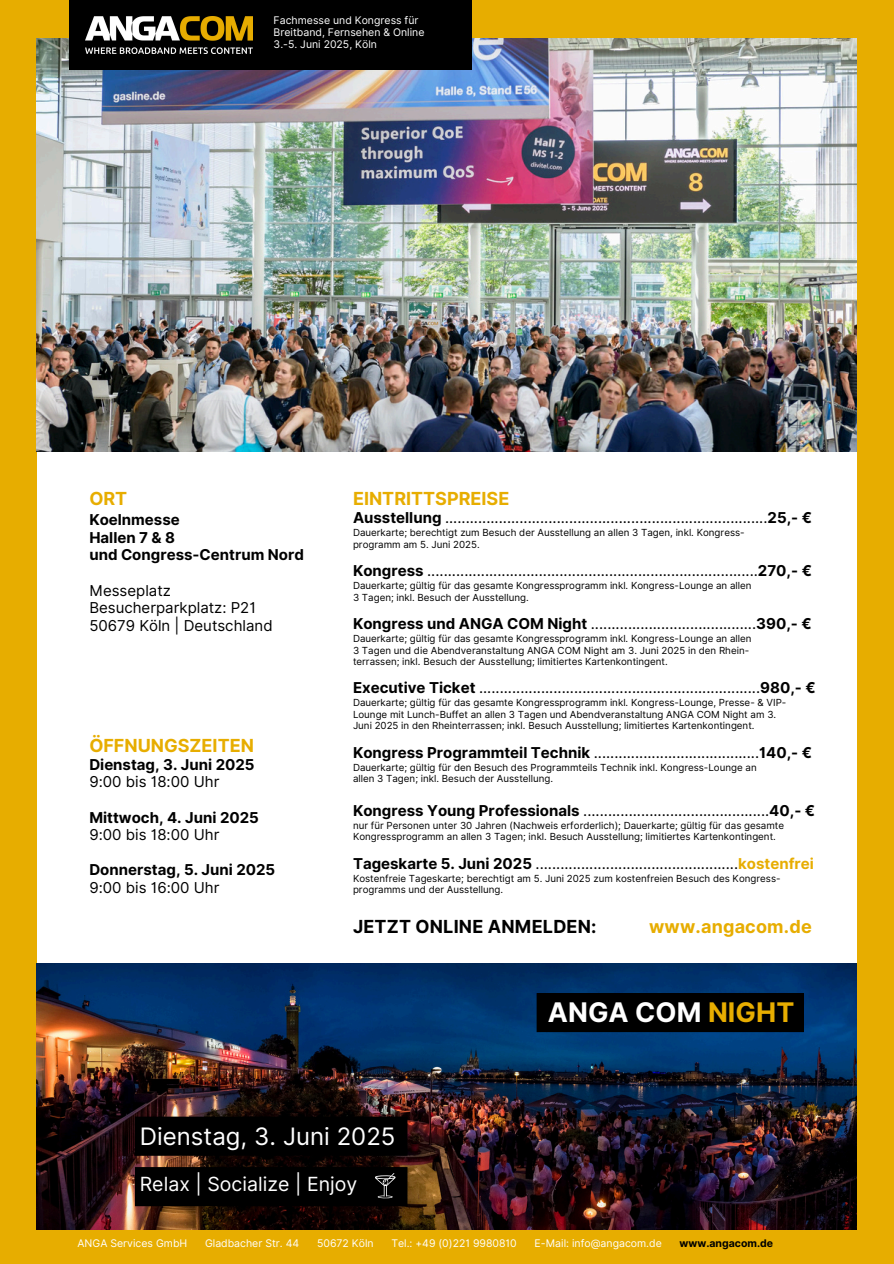
<style>
.page{position:relative;width:894px;height:1264px;background:#fff}
.page>*{position:absolute;margin:0;border:0;box-sizing:border-box;transform-origin:0 0}
.t1{font:700 27px "Inter";color:#fff}
.t2{font:24px "Inter";color:#fff}
.t3{font:19.5px "Inter";color:#fff}
.t4{font:700 18px "Inter";color:#e7ad00}
.t5{font:700 18px "Inter";letter-spacing:.01em;color:#000}
.t6{font:15px/17.5px "Inter";color:#000}
.t7{font:700 15px/17.5px "Inter";color:#000}
.t8{font:10.5px "Inter";color:#fff}
.t9{font:700 10.5px "Inter";color:#000}
.t10{font:9.75px/11.4px "Inter";color:#000}
.s1{font-weight:400}
.s2{font-weight:700}
.s3{font-weight:700;color:#e7ad00}
.s4{color:#e7ad00}
</style>
<div class="page">
<div style="left:0;top:0;width:893px;height:1263px;background:#e7ad00"></div>
<div style="left:37px;top:38px;width:819px;height:1191px;background:#fff"></div>
<img style="left:37px;top:963px;width:819px;height:266px">
<div style="left:536px;top:992px;width:268px;height:40px;background:#000"></div>
<div style="left:134px;top:1116px;width:273px;height:39px;background:#000"></div>
<div style="left:134px;top:1167px;width:273px;height:39px;background:#000"></div>
<img style="left:37px;top:38px;width:819px;height:413px">
<div style="left:69px;top:0;width:402px;height:69px;background:#000"></div>
<img style="left:86px;top:16px;width:166px;height:37px">
<p class="t8" style="left:273px;top:14px;width:146px">Fachmesse und Kongress für</p>
<h5 class="t8" style="left:273px;top:26px;width:152px">Breitband, Fernsehen &amp; Online</h5>
<h6 class="t8" style="left:273px;top:38px;width:105px">3.-5. Juni 2025, Köln</h6>
<p class="t4" style="left:89px;top:488px;width:39px">ORT</p>
<p class="t7" style="left:89px;top:511px;width:216px">Koelnmesse<br>Hallen 7 &amp; 8<br>und Congress-Centrum Nord</p>
<p class="t6" style="left:89px;top:581px;width:185px">Messeplatz<br>Besucherparkplatz: P21<br>50679 Köln | Deutschland</p>
<p class="t4" style="left:89px;top:734px;width:166px">ÖFFNUNGSZEITEN</p>
<p class="t7" style="left:89px;top:755px;width:167px">Dienstag, 3. Juni 2025<br><span class="s1">9:00 bis 18:00 Uhr</span></p>
<p class="t7" style="left:89px;top:808px;width:171px">Mittwoch, 4. Juni 2025<br><span class="s1">9:00 bis 18:00 Uhr</span></p>
<p class="t7" style="left:89px;top:860px;width:187px">Donnerstag, 5. Juni 2025<br><span class="s1">9:00 bis 16:00 Uhr</span></p>
<h6 class="t4" style="left:353px;top:487px;width:158px">EINTRITTSPREISE</h6>
<h6 class="t6" style="left:353px;top:509px;width:460px"><span class="s2">Ausstellung</span> ..............................................................................<span class="s2">25,- €</span></h6>
<h6 class="t10" style="left:353px;top:527px;width:393px">Dauerkarte; berechtigt zum Besuch der Ausstellung an allen 3 Tagen, inkl. Kongress&shy;programm am 5. Juni 2025.</h6>
<h6 class="t6" style="left:353px;top:562px;width:460px"><span class="s2">Kongress</span> ................................................................................<span class="s2">270,- €</span></h6>
<h6 class="t10" style="left:353px;top:580px;width:400px">Dauerkarte; gültig für das gesamte Kongressprogramm inkl. Kongress-Lounge an allen<br>3 Tagen; inkl. Besuch der Ausstellung.</h6>
<h6 class="t6" style="left:353px;top:615px;width:460px"><span class="s2">Kongress und ANGA COM Night</span> ........................................<span class="s2">390,- €</span></h6>
<h6 class="t10" style="left:353px;top:633px;width:400px">Dauerkarte; gültig für das gesamte Kongressprogramm inkl. Kongress-Lounge an allen</h6>
<p class="t10" style="left:353px;top:644px;width:397px">3 Tagen und die Abendveranstaltung ANGA COM Night am 3. Juni 2025 in den Rhein-</p>
<p class="t10" style="left:353px;top:655px;width:316px">terrassen; inkl. Besuch der Ausstellung; limitiertes Kartenkontingent.</p>
<p class="t6" style="left:353px;top:679px;width:464px"><span class="s2">Executive Ticket</span> ....................................................................<span class="s2">980,- €</span></p>
<p class="t10" style="left:353px;top:697px;width:435px">Dauerkarte; gültig für das gesamte Kongressprogramm inkl. Kongress-Lounge, Presse- &amp; VIP-</p>
<p class="t10" style="left:353px;top:708px;width:424px">Lounge mit Lunch-Buffet an allen 3 Tagen und Abendveranstaltung ANGA COM Night am 3.</p>
<p class="t10" style="left:353px;top:720px;width:403px">Juni 2025 in den Rheinterrassen; inkl. Besuch Ausstellung; limitiertes Kartenkontingent.</p>
<p class="t6" style="left:353px;top:743px;width:460px"><span class="s2">Kongress Programmteil Technik</span> ........................................<span class="s2">140,- €</span></p>
<p class="t10" style="left:353px;top:761px;width:405px">Dauerkarte; gültig für den Besuch des Programmteils Technik inkl. Kongress-Lounge an</p>
<p class="t10" style="left:353px;top:772px;width:202px">allen 3 Tagen; inkl. Besuch der Ausstellung.</p>
<p class="t6" style="left:353px;top:801px;width:463px"><span class="s2">Kongress Young Professionals</span> .............................................<span class="s2">40,- €</span></p>
<p class="t10" style="left:353px;top:819px;width:432px">nur für Personen unter 30 Jahren (Nachweis erforderlich); Dauerkarte; gültig für das gesamte</p>
<p class="t10" style="left:353px;top:831px;width:424px">Kongressprogramm an allen 3 Tagen; inkl. Besuch Ausstellung; limitiertes Kartenkontingent.</p>
<p class="t6" style="left:353px;top:854px;width:462px"><span class="s2">Tageskarte 5. Juni 2025</span> .................................................<span class="s3">kostenfrei</span></p>
<p class="t10" style="left:353px;top:872px;width:429px">Kostenfreie Tageskarte; berechtigt am 5. Juni 2025 zum kostenfreien Besuch des Kongress-</p>
<p class="t10" style="left:353px;top:884px;width:152px">programms und der Ausstellung.</p>
<p class="t5" style="left:353px;top:915px;width:245px">JETZT ONLINE ANMELDEN:</p>
<p class="t4" style="left:649px;top:915px;width:164px">www.angacom.de</p>
<p class="t1" style="left:547px;top:996px;width:248px">ANGA COM <span class="s4">NIGHT</span></p>
<h3 class="t2" style="left:140px;top:1121px;width:257px">Dienstag, 3. Juni 2025</h3>
<h1 class="t3" style="left:140px;top:1172px;width:219px">Relax | Socialize | Enjoy</h1>
<h6 class="t8" style="left:77px;top:1236px;width:111px">ANGA Services GmbH</h6>
<h6 class="t8" style="left:205px;top:1236px;width:96px">Gladbacher Str. 44</h6>
<h6 class="t8" style="left:317px;top:1236px;width:58px">50672 Köln</h6>
<h6 class="t8" style="left:391px;top:1236px;width:127px">Tel.: +49 (0)221 9980810</h6>
<h6 class="t8" style="left:534px;top:1236px;width:129px">E-Mail: info@angacom.de</h6>
<h6 class="t9" style="left:679px;top:1236px;width:95px">www.angacom.de</h6>
</div>
